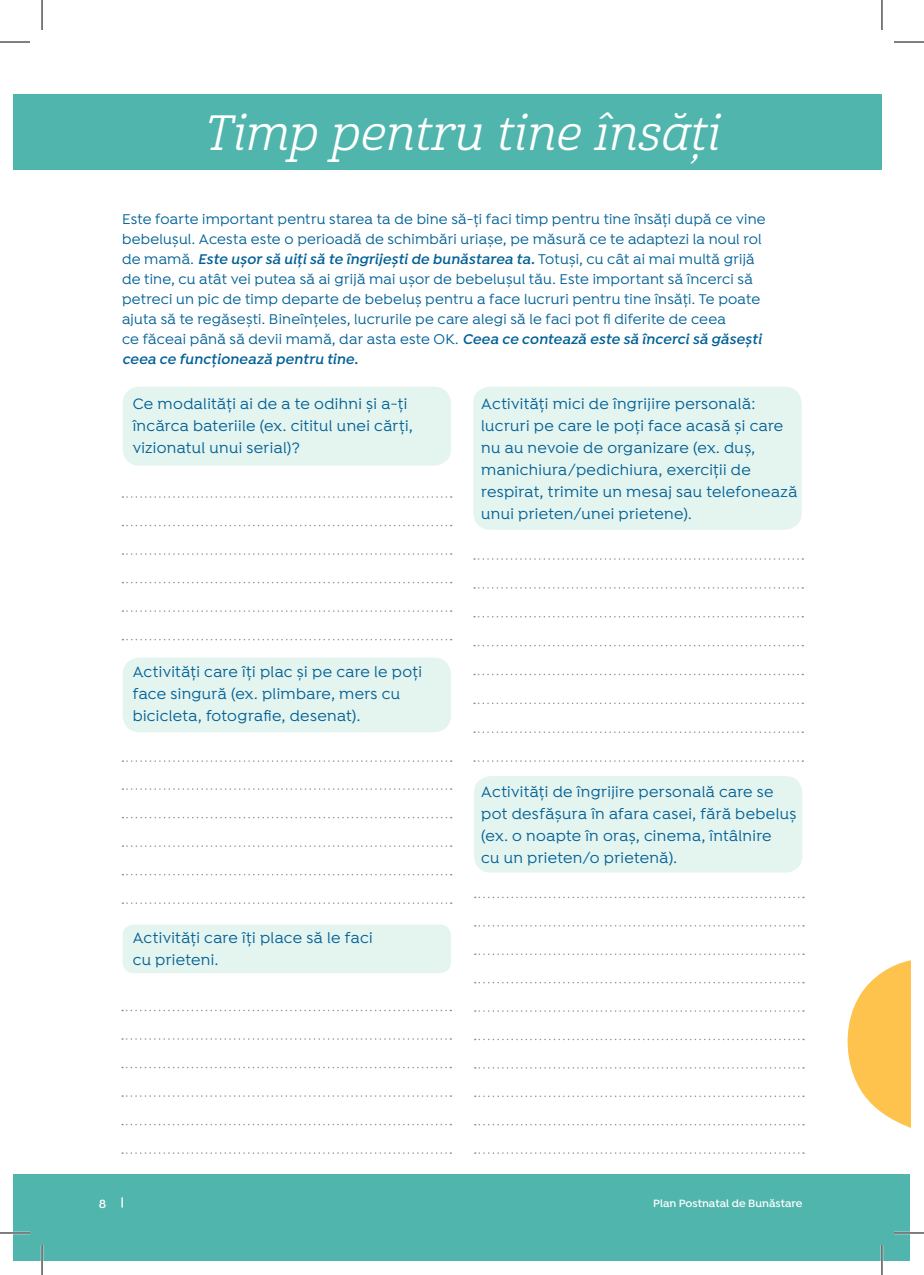
<style>
.page{position:relative;width:924px;height:1275px;background:#fff}
.page>*{position:absolute;margin:0;border:0;box-sizing:border-box;transform-origin:0 0}
.Body___Circle_1{font:48px "Cabrito Nor Reg It";letter-spacing:-.005em;color:#fff}
.Body___Circle_1-2{font:500 16px/22px "Isidora";letter-spacing:.02em;color:#016096}
.Body___Circle_1-3{font:500 15px/20px "Isidora";letter-spacing:.015em;color:#016096}
.Body___Circle_1-4{font:italic 600 15px "Isidora";letter-spacing:.015em;color:#016096}
.t1{font:600 12.6px "Isidora";color:#fff}
.t2{font:600 11.2px "Isidora";color:#fff}
.s1{font-weight:500;font-style:normal}
.s2{font-weight:600;font-style:italic}
</style>
<div class="page">
<svg style="left:847px;top:960px;width:62px;height:167px"></svg>
<div style="left:122px;top:924px;width:329px;height:49px;background:#e4f4ef;border-radius:11px"></div>
<div style="left:14px;top:1174px;width:895px;height:86px;background:#50b5ac"></div>
<svg style="left:121px;top:1197px;width:2px;height:10px"></svg>
<div style="left:14px;top:95px;width:867px;height:75px;background:#50b5ac"></div>
<div style="left:473px;top:776px;width:329px;height:96px;background:#e4f4ef;border-radius:17px"></div>
<div style="left:473px;top:387px;width:328px;height:143px;background:#e4f4ef;border-radius:17px"></div>
<div style="left:122px;top:657px;width:329px;height:75px;background:#e4f4ef;border-radius:17px"></div>
<div style="left:122px;top:387px;width:329px;height:78px;background:#e4f4ef;border-radius:17px"></div>
<svg style="left:122px;top:496px;width:329px;height:2px"></svg>
<svg style="left:122px;top:525px;width:329px;height:1px"></svg>
<svg style="left:122px;top:553px;width:329px;height:2px"></svg>
<svg style="left:122px;top:582px;width:329px;height:1px"></svg>
<svg style="left:122px;top:610px;width:329px;height:2px"></svg>
<svg style="left:122px;top:639px;width:329px;height:1px"></svg>
<svg style="left:122px;top:1009px;width:329px;height:2px"></svg>
<svg style="left:122px;top:1038px;width:329px;height:1px"></svg>
<svg style="left:122px;top:1066px;width:329px;height:2px"></svg>
<svg style="left:122px;top:1095px;width:329px;height:1px"></svg>
<svg style="left:122px;top:1123px;width:329px;height:2px"></svg>
<svg style="left:122px;top:1152px;width:329px;height:1px"></svg>
<svg style="left:474px;top:558px;width:328px;height:2px"></svg>
<svg style="left:474px;top:587px;width:328px;height:1px"></svg>
<svg style="left:474px;top:616px;width:328px;height:1px"></svg>
<svg style="left:474px;top:645px;width:328px;height:1px"></svg>
<svg style="left:474px;top:674px;width:328px;height:1px"></svg>
<svg style="left:474px;top:702px;width:328px;height:2px"></svg>
<svg style="left:474px;top:731px;width:328px;height:2px"></svg>
<svg style="left:474px;top:760px;width:328px;height:2px"></svg>
<svg style="left:474px;top:982px;width:329px;height:1px"></svg>
<svg style="left:474px;top:1010px;width:329px;height:1px"></svg>
<svg style="left:474px;top:1038px;width:329px;height:2px"></svg>
<svg style="left:474px;top:1067px;width:329px;height:1px"></svg>
<svg style="left:474px;top:1095px;width:329px;height:2px"></svg>
<svg style="left:474px;top:1124px;width:329px;height:1px"></svg>
<svg style="left:474px;top:925px;width:329px;height:1px"></svg>
<svg style="left:474px;top:953px;width:329px;height:2px"></svg>
<svg style="left:474px;top:1152px;width:329px;height:1px"></svg>
<svg style="left:122px;top:760px;width:329px;height:2px"></svg>
<svg style="left:122px;top:788px;width:329px;height:2px"></svg>
<svg style="left:122px;top:817px;width:329px;height:1px"></svg>
<svg style="left:122px;top:845px;width:329px;height:2px"></svg>
<svg style="left:122px;top:874px;width:329px;height:1px"></svg>
<svg style="left:122px;top:902px;width:329px;height:2px"></svg>
<svg style="left:474px;top:896px;width:329px;height:2px"></svg>
<hr style="left:0;top:1231px;width:30px;height:3px;background:#fff">
<hr style="left:893px;top:1231px;width:30px;height:3px;background:#fff">
<hr style="left:41px;top:1245px;width:2px;height:30px;background:#fff">
<hr style="left:880px;top:1245px;width:2px;height:30px;background:#fff">
<hr style="left:0;top:42px;width:30px;height:1px;background:#000">
<hr style="left:893px;top:42px;width:30px;height:1px;background:#000">
<hr style="left:0;top:1232px;width:30px;height:1px;background:#000">
<hr style="left:893px;top:1232px;width:30px;height:1px;background:#000">
<hr style="left:42px;top:0;width:1px;height:30px;background:#000">
<hr style="left:42px;top:1245px;width:1px;height:30px;background:#000">
<hr style="left:881px;top:0;width:1px;height:30px;background:#000">
<hr style="left:881px;top:1245px;width:1px;height:30px;background:#000">
<p class="Body___Circle_1" style="left:204px;top:104px;width:517px">Timp pentru tine însăți</p>
<p class="Body___Circle_1-3" style="left:122px;top:210px;width:644px">Este foarte important pentru starea ta de bine să-ți faci timp pentru tine însăți după ce vine bebelușul. Acesta este o perioadă de schimbări uriașe, pe măsură ce te adaptezi la noul rol</p>
<p class="Body___Circle_1-4" style="left:122px;top:250px;width:634px"><span class="s1">de mamă.</span> Este ușor să uiți să te îngrijești de bunăstarea ta. <span class="s1">Totuși, cu cât ai mai multă grijă</span></p>
<p class="Body___Circle_1-3" style="left:122px;top:270px;width:639px">de tine, cu atât vei putea să ai grijă mai ușor de bebelușul tău. Este important să încerci să petreci un pic de timp departe de bebeluș pentru a face lucruri pentru tine însăți. Te poate</p>
<p class="Body___Circle_1-3" style="left:122px;top:310px;width:605px">ajuta să te regăsești. Bineînțeles, lucrurile pe care alegi să le faci pot fi diferite de ceea</p>
<p class="Body___Circle_1-3" style="left:122px;top:330px;width:640px">ce făceai până să devii mamă, dar asta este OK. <span class="s2">Ceea ce contează este să încerci să găsești</span></p>
<p class="Body___Circle_1-4" style="left:122px;top:350px;width:237px">ceea ce funcționează pentru tine.</p>
<p class="Body___Circle_1-2" style="left:133px;top:394px;width:281px">Ce modalități ai de a te odihni și a-ți încărca bateriile (ex. cititul unei cărți, vizionatul unui serial)?</p>
<p class="Body___Circle_1-2" style="left:481px;top:394px;width:317px">Activități mici de îngrijire personală: lucruri pe care le poți face acasă și care nu au nevoie de organizare (ex. duș, manichiura/pedichiura, exerciții de respirat, trimite un mesaj sau telefonează unui prieten/unei prietene).</p>
<p class="Body___Circle_1-2" style="left:133px;top:662px;width:291px">Activități care îți plac și pe care le poți face singură (ex. plimbare, mers cu bicicleta, fotografie, desenat).</p>
<p class="Body___Circle_1-2" style="left:133px;top:928px;width:241px">Activități care îți place să le faci</p>
<p class="Body___Circle_1-2" style="left:133px;top:950px;width:87px">cu prieteni.</p>
<p class="Body___Circle_1-2" style="left:481px;top:782px;width:317px">Activități de îngrijire personală care se pot desfășura în afara casei, fără bebeluș (ex. o noapte în oraș, cinema, întâlnire</p>
<p class="Body___Circle_1-2" style="left:481px;top:848px;width:197px">cu un prieten/o prietenă).</p>
<p class="t1" style="left:99px;top:1196px;width:9px">8</p>
<p class="t2" style="left:653px;top:1196px;width:150px">Plan Postnatal de Bunăstare</p>
</div>
